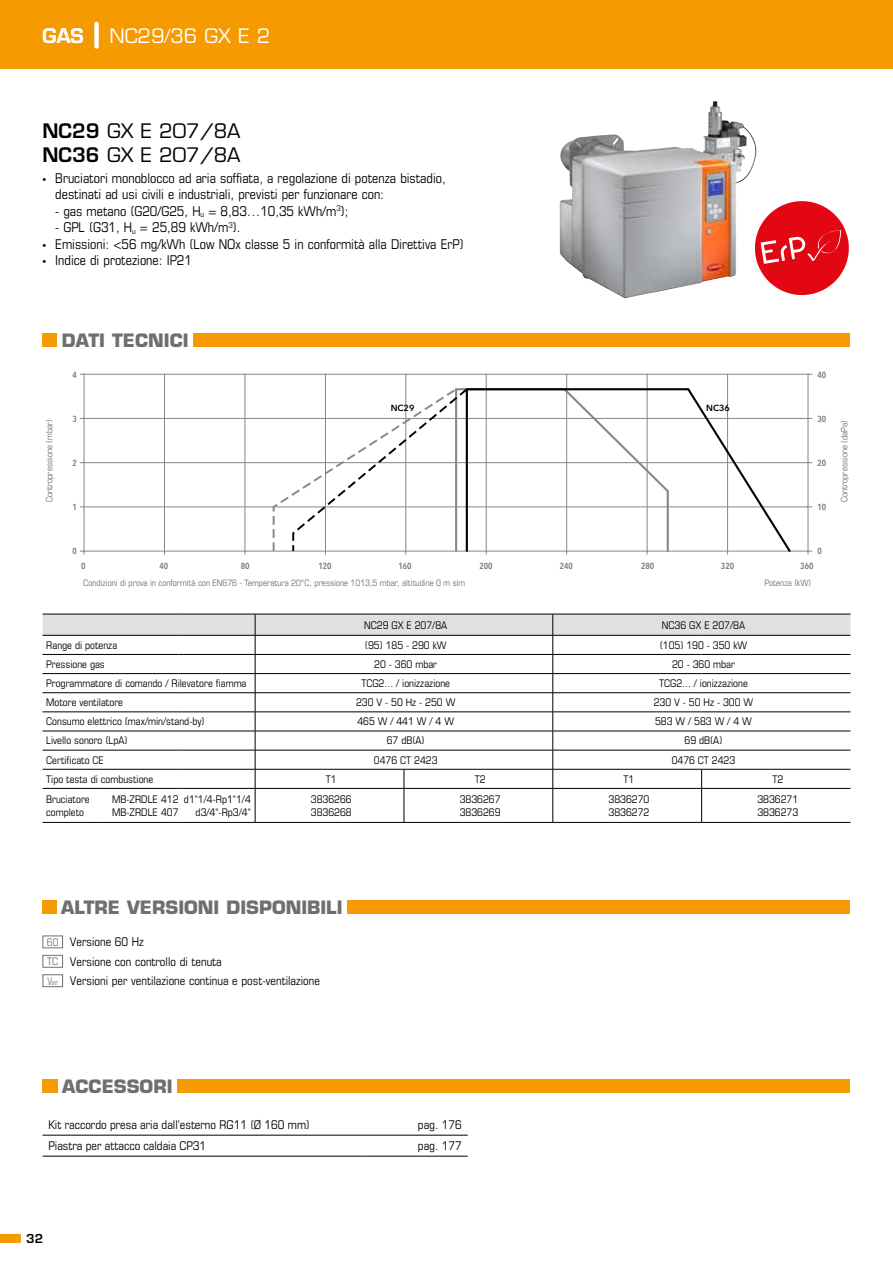
<style>
.page{position:relative;width:893px;height:1263px;background:#fff}
.page>*{position:absolute;margin:0;border:0;box-sizing:border-box;transform-origin:0 0}
.t1{font:19.5px/23.4px "Eurostile LT Std";color:#000}
.t2{font:19.5px "Eurostile LT Std";color:#fff}
.t3{font:600 19.5px "Eurostile LT Std";color:#fff}
.t4{font:700 18px "Eurostile LT Std";color:#706f6f}
.t5{font:condensed 13.5px/16.5px "Eurostile LT Std";color:#000}
.t6{font:condensed 12px/19.6px "Eurostile LT Std";color:#000}
.t7{font:600 12px "Eurostile LT Std";color:#000}
.t8{font:condensed 10.5px/13.5px "Eurostile LT Std";color:#000}
.t9{font:condensed 10.5px/19.4px "Eurostile LT Std";color:#706f6f}
.t10{font:condensed 8.85px "Eurostile LT Std";color:#706f6f}
.t11{font:600 condensed 8.85px "Avenir Next LT Pro";color:#797979}
.t12{font:600 8.85px "Avenir Next LT Pro";color:#000}
.t13{font:condensed 5.25px "Eurostile LT Std";color:#706f6f;scale:.81 1}
.s1{font-stretch:condensed}
.s2{font-weight:600}
.s3{font-family:"Myriad Pro";font-stretch:normal}
.s4{font-size:10.5px}
</style>
<div class="page">
<div style="left:0;top:0;width:893px;height:68px;background:#f59a00"></div>
<div style="left:0;top:1234px;width:21px;height:9px;background:#f59a00"></div>
<div style="left:94px;top:24px;width:5px;height:22px;background:#fff"></div>
<div style="left:43px;top:900px;width:807px;height:14px;background:#f59a00"></div>
<div style="left:57px;top:896px;width:290px;height:22px;background:#fff"></div>
<div style="left:43px;top:333px;width:807px;height:14px;background:#f59a00"></div>
<div style="left:58px;top:327px;width:135px;height:25px;background:#fff"></div>
<div style="left:43px;top:1079px;width:807px;height:14px;background:#f59a00"></div>
<div style="left:58px;top:1074px;width:119px;height:24px;background:#fff"></div>
<hr style="left:84px;top:507px;width:724px;height:1px;background:#878787">
<hr style="left:84px;top:462px;width:724px;height:1px;background:#878787">
<hr style="left:84px;top:418px;width:724px;height:1px;background:#878787">
<hr style="left:84px;top:374px;width:724px;height:1px;background:#878787">
<hr style="left:164px;top:374px;width:1px;height:177px;background:#878787">
<hr style="left:245px;top:374px;width:1px;height:177px;background:#878787">
<hr style="left:406px;top:374px;width:1px;height:177px;background:#878787">
<hr style="left:325px;top:374px;width:1px;height:177px;background:#878787">
<hr style="left:486px;top:374px;width:1px;height:177px;background:#878787">
<hr style="left:566px;top:374px;width:1px;height:177px;background:#878787">
<hr style="left:647px;top:374px;width:1px;height:177px;background:#878787">
<hr style="left:727px;top:374px;width:1px;height:177px;background:#878787">
<hr style="left:808px;top:374px;width:1px;height:177px;background:#878787">
<hr style="left:84px;top:374px;width:1px;height:177px;background:#878787">
<hr style="left:84px;top:551px;width:724px;height:1px;background:#878787">
<svg style="left:272px;top:387px;width:376px;height:167px"></svg>
<svg style="left:465px;top:387px;width:327px;height:166px"></svg>
<hr style="left:43px;top:1156px;width:318px;height:1px;background:#000">
<hr style="left:361px;top:1156px;width:107px;height:1px;background:#000">
<hr style="left:361px;top:1135px;width:107px;height:1px;background:#000">
<hr style="left:43px;top:1135px;width:318px;height:1px;background:#000">
<svg style="left:43px;top:614px;width:807px;height:174px"></svg>
<hr style="left:43px;top:788px;width:59px;height:1px;background:#000">
<hr style="left:102px;top:788px;width:77px;height:1px;background:#000">
<hr style="left:179px;top:788px;width:76px;height:1px;background:#000">
<hr style="left:255px;top:788px;width:149px;height:1px;background:#000">
<hr style="left:255px;top:788px;width:1px;height:34px;background:#000">
<hr style="left:404px;top:788px;width:149px;height:1px;background:#000">
<hr style="left:404px;top:788px;width:1px;height:34px;background:#000">
<hr style="left:553px;top:788px;width:149px;height:1px;background:#000">
<hr style="left:553px;top:788px;width:1px;height:34px;background:#000">
<hr style="left:702px;top:788px;width:148px;height:1px;background:#000">
<hr style="left:701px;top:788px;width:1px;height:34px;background:#000">
<hr style="left:43px;top:822px;width:59px;height:1px;background:#000">
<hr style="left:102px;top:822px;width:77px;height:1px;background:#000">
<hr style="left:179px;top:822px;width:76px;height:1px;background:#000">
<hr style="left:255px;top:822px;width:149px;height:1px;background:#000">
<hr style="left:404px;top:822px;width:149px;height:1px;background:#000">
<hr style="left:553px;top:822px;width:149px;height:1px;background:#000">
<hr style="left:702px;top:822px;width:148px;height:1px;background:#000">
<div style="left:43px;top:935px;width:20px;height:13px;border:1px solid #706f6f"></div>
<div style="left:43px;top:955px;width:20px;height:13px;border:1px solid #706f6f"></div>
<div style="left:43px;top:974px;width:20px;height:13px;border:1px solid #706f6f"></div>
<img style="left:559px;top:101px;width:197px;height:197px">
<svg style="left:752px;top:198px;width:97px;height:100px"></svg>
<h1 class="t3" style="left:43px;top:23px;width:43px">GAS</h1>
<h1 class="t2" style="left:109px;top:24px;width:162px">NC29<span class="s1">/</span>36 GX E 2</h1>
<h1 class="t1" style="left:43px;top:120px;width:200px"><span class="s2">NC29</span> GX E 207/8A<br><span class="s2">NC36</span> GX E 207/8A</h1>
<p class="t5" style="left:55px;top:169px;width:392px;text-indent:-13px"><span class="s3">•</span> Bruciatori monoblocco ad aria soffiata, a regolazione di potenza bistadio, destinati ad usi civili e industriali, previsti per funzionare con:</p>
<p class="t5" style="left:55px;top:202px;width:295px">- gas metano (G20/G25, H<sub>u</sub> = 8,83…10,35 kWh/m<sup>3</sup>);</p>
<p class="t5" style="left:55px;top:219px;width:187px">- GPL (G31, H<sub>u</sub> = 25,89 kWh/m<sup>3</sup>).</p>
<p class="t5" style="left:43px;top:235px;width:423px"><span class="s3">•</span> Emissioni: &lt;56 mg/kWh (Low NOx classe 5 in conformità alla Direttiva ErP)</p>
<p class="t5" style="left:43px;top:252px;width:151px"><span class="s3">•</span> Indice di protezione: IP21</p>
<h2 class="t4" style="left:62px;top:329px;width:128px">DATI TECNICI</h2>
<p class="t11" style="left:73px;top:369px;width:6px">4</p>
<p class="t11" style="left:817px;top:369px;width:10px">40</p>
<p class="t10" style="left:44px;top:502px;width:85px;rotate:-90deg">Contropressione (mbar)</p>
<p class="t12" style="left:391px;top:402px;width:25px">NC29</p>
<p class="t12" style="left:706px;top:402px;width:25px">NC36</p>
<p class="t11" style="left:73px;top:413px;width:6px">3</p>
<p class="t11" style="left:817px;top:413px;width:10px">30</p>
<p class="t11" style="left:73px;top:458px;width:6px">2</p>
<p class="t11" style="left:817px;top:457px;width:10px">20</p>
<p class="t11" style="left:73px;top:502px;width:6px">1</p>
<p class="t11" style="left:73px;top:546px;width:6px">0</p>
<p class="t11" style="left:817px;top:501px;width:10px">10</p>
<p class="t11" style="left:817px;top:546px;width:6px">0</p>
<p class="t11" style="left:81px;top:561px;width:6px">0</p>
<p class="t11" style="left:160px;top:561px;width:10px">40</p>
<p class="t11" style="left:241px;top:561px;width:10px">80</p>
<p class="t11" style="left:318px;top:561px;width:15px">120</p>
<p class="t11" style="left:398px;top:561px;width:15px">160</p>
<p class="t11" style="left:479px;top:561px;width:15px">200</p>
<p class="t11" style="left:560px;top:561px;width:15px">240</p>
<p class="t11" style="left:641px;top:561px;width:15px">280</p>
<p class="t11" style="left:721px;top:561px;width:15px">320</p>
<p class="t11" style="left:800px;top:561px;width:15px">360</p>
<p class="t10" style="left:83px;top:578px;width:383px">Condizioni di prova in conformità con EN676 - Temperatura 20°C, pressione 1013,5 mbar, altitudine 0 m slm</p>
<p class="t10" style="left:764px;top:578px;width:48px">Potenza (kW)</p>
<p class="t8" style="left:364px;top:618px;width:85px">NC29 GX E 207/8A</p>
<p class="t8" style="left:662px;top:618px;width:85px">NC36 GX E 207/8A</p>
<p class="t8" style="left:46px;top:638px;width:72px">Range di potenza</p>
<p class="t8" style="left:365px;top:638px;width:83px">(95) 185 - 290 kW</p>
<p class="t8" style="left:660px;top:638px;width:89px">(105) 190 - 350 kW</p>
<p class="t8" style="left:46px;top:657px;width:60px">Pressione gas</p>
<p class="t8" style="left:374px;top:657px;width:64px">20 - 360 mbar</p>
<p class="t8" style="left:672px;top:657px;width:64px">20 - 360 mbar</p>
<p class="t8" style="left:46px;top:676px;width:202px">Programmatore di comando / Rilevatore fiamma</p>
<p class="t8" style="left:361px;top:676px;width:90px">TCG2... / ionizzazione</p>
<p class="t8" style="left:659px;top:676px;width:90px">TCG2... / ionizzazione</p>
<p class="t8" style="left:46px;top:695px;width:78px">Motore ventilatore</p>
<p class="t8" style="left:356px;top:695px;width:101px">230 V - 50 Hz - 250 W</p>
<p class="t8" style="left:654px;top:695px;width:101px">230 V - 50 Hz - 300 W</p>
<p class="t8" style="left:46px;top:715px;width:160px">Consumo elettrico (max/min/stand-by)</p>
<p class="t8" style="left:357px;top:715px;width:98px">465 W / 441 W / 4 W</p>
<p class="t8" style="left:655px;top:715px;width:98px">583 W / 583 W / 4 W</p>
<p class="t8" style="left:46px;top:734px;width:83px">Livello sonoro (LpA)</p>
<p class="t8" style="left:387px;top:734px;width:39px">67 dB(A)</p>
<p class="t8" style="left:684px;top:734px;width:39px">69 dB(A)</p>
<p class="t8" style="left:46px;top:753px;width:59px">Certificato CE</p>
<p class="t8" style="left:374px;top:753px;width:65px">0476 CT 2423</p>
<p class="t8" style="left:672px;top:753px;width:65px">0476 CT 2423</p>
<p class="t8" style="left:46px;top:772px;width:109px">Tipo testa di combustione</p>
<p class="t8" style="left:326px;top:772px;width:12px">T1</p>
<p class="t8" style="left:475px;top:772px;width:12px">T2</p>
<p class="t8" style="left:623px;top:772px;width:12px">T1</p>
<p class="t8" style="left:772px;top:772px;width:12px">T2</p>
<p class="t8" style="left:46px;top:792px;width:45px">Bruciatore completo</p>
<p class="t8" style="left:112px;top:792px;width:68px">MB-ZRDLE 412<br>MB-ZRDLE 407</p>
<p class="t8" style="left:184px;top:792px;width:68px;text-align:right">d1“1/4-Rp1“1/4 d3/4“-Rp3/4“</p>
<p class="t8" style="left:311px;top:792px;width:42px">3836266<br>3836268</p>
<p class="t8" style="left:460px;top:792px;width:42px">3836267<br>3836269</p>
<p class="t8" style="left:608px;top:792px;width:42px">3836270<br>3836272</p>
<p class="t8" style="left:757px;top:792px;width:42px">3836271<br>3836273</p>
<p class="t10" style="left:839px;top:502px;width:83px;rotate:-90deg">Contropressione (daPa)</p>
<h2 class="t4" style="left:61px;top:896px;width:283px">ALTRE VERSIONI DISPONIBILI</h2>
<p class="t6" style="left:70px;top:932px;width:153px">Versione 60 Hz<br>Versione con controllo di tenuta</p>
<p class="t9" style="left:47px;top:932px;width:13px">60<br>TC</p>
<p class="t13" style="left:48px;top:980px;width:14px"><span class="s4">V</span>ent</p>
<p class="t6" style="left:70px;top:971px;width:252px">Versioni per ventilazione continua e post-ventilazione</p>
<h2 class="t4" style="left:62px;top:1075px;width:112px">ACCESSORI</h2>
<p class="t6" style="left:49px;top:1115px;width:263px">Kit raccordo presa aria dall'esterno RG11 (Ø 160 mm)</p>
<p class="t6" style="left:418px;top:1115px;width:45px">pag. 176</p>
<p class="t6" style="left:49px;top:1136px;width:159px">Piastra per attacco caldaia CP31</p>
<p class="t6" style="left:418px;top:1136px;width:45px">pag. 177</p>
<p class="t7" style="left:26px;top:1231px;width:18px">32</p>
</div>
